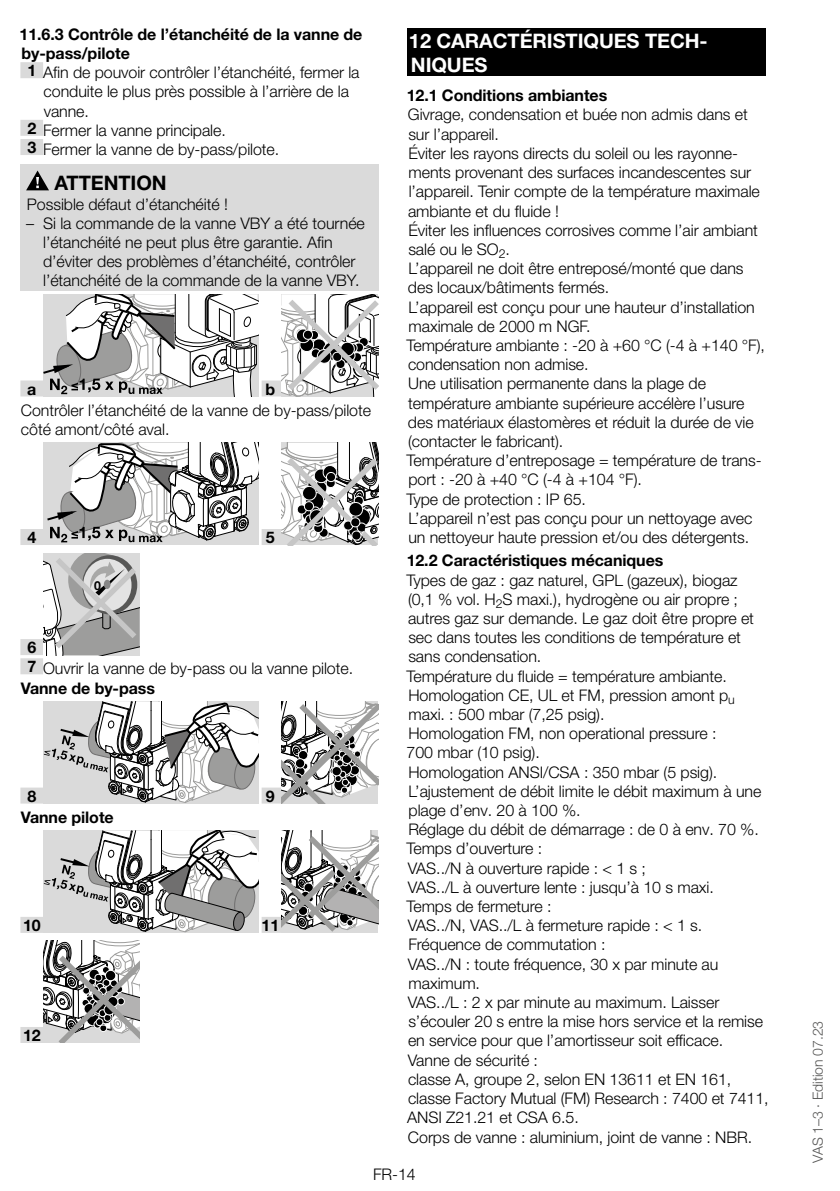
<style>
.page{position:relative;width:840px;height:1191px;background:#fff}
.page>*{position:absolute;margin:0;border:0;box-sizing:border-box;transform-origin:0 0}
.t1{font:700 20px "Helvetica Neue LT Pro";letter-spacing:-.005em;color:#fff}
.t2{font:700 20px "Helvetica Neue LT Pro";letter-spacing:-.005em;color:#000}
.t3{font:300 16px/19.2px "Helvetica Neue LT Pro";letter-spacing:-.005em;color:#000}
.t4{font:700 16px "Helvetica Neue LT Pro";letter-spacing:-.005em;color:#000}
.t5{font:300 14px "Helvetica Neue LT Pro";letter-spacing:-.005em;color:#575756}
.t6{font:700 12.4px "Helvetica Neue";color:#000}
.s1{font-weight:700}
</style>
<div class="page">
<div style="left:20px;top:62px;width:23px;height:16px;background:#dadada"></div>
<div style="left:20px;top:120px;width:23px;height:16px;background:#dadada"></div>
<div style="left:20px;top:139px;width:23px;height:16px;background:#dadada"></div>
<div style="left:20px;top:165px;width:359px;height:31px;background:#dadada"></div>
<div style="left:20px;top:192px;width:359px;height:22px;background:#dadada"></div>
<div style="left:20px;top:212px;width:359px;height:79px;background:#dadada"></div>
<div style="left:20px;top:380px;width:23px;height:16px;background:#dadada"></div>
<div style="left:261px;top:380px;width:20px;height:16px;background:#dadada"></div>
<div style="left:20px;top:529px;width:23px;height:16px;background:#dadada"></div>
<div style="left:261px;top:529px;width:20px;height:16px;background:#dadada"></div>
<div style="left:20px;top:639px;width:23px;height:16px;background:#dadada"></div>
<div style="left:20px;top:658px;width:23px;height:16px;background:#dadada"></div>
<div style="left:20px;top:787px;width:23px;height:16px;background:#dadada"></div>
<div style="left:261px;top:787px;width:20px;height:16px;background:#dadada"></div>
<div style="left:20px;top:917px;width:23px;height:16px;background:#dadada"></div>
<div style="left:261px;top:917px;width:20px;height:16px;background:#dadada"></div>
<div style="left:20px;top:1027px;width:23px;height:16px;background:#dadada"></div>
<svg style="left:26px;top:170px;width:23px;height:20px"></svg>
<svg style="left:43px;top:294px;width:216px;height:102px"></svg>
<svg style="left:281px;top:294px;width:97px;height:102px"></svg>
<div style="left:43px;top:443px;width:216px;height:102px;background:#dadada"></div>
<svg style="left:47px;top:443px;width:212px;height:99px"></svg>
<svg style="left:281px;top:443px;width:97px;height:102px"></svg>
<svg style="left:43px;top:553px;width:96px;height:102px;background:#b8b8b8"></svg>
<svg style="left:44px;top:701px;width:215px;height:102px"></svg>
<svg style="left:281px;top:701px;width:97px;height:102px"></svg>
<svg style="left:44px;top:830px;width:215px;height:103px"></svg>
<svg style="left:281px;top:830px;width:97px;height:103px"></svg>
<svg style="left:43px;top:941px;width:96px;height:102px"></svg>
<div style="left:407px;top:28px;width:358px;height:48px;background:#000"></div>
<p class="t4" style="left:20px;top:24px;width:344px">11.6.3 Contrôle de l’étanchéité de la vanne de</p>
<p class="t4" style="left:22px;top:43px;width:110px">by-pass/pilote</p>
<p class="t3" style="left:27px;top:63px;width:333px"><span class="s1">1</span> Afin de pouvoir contrôler l’étanchéité, fermer la</p>
<p class="t3" style="left:44px;top:82px;width:307px">conduite le plus près possible à l’arrière de la</p>
<p class="t3" style="left:44px;top:101px;width:47px">vanne.</p>
<p class="t3" style="left:27px;top:120px;width:200px"><span class="s1">2</span> Fermer la vanne principale.</p>
<p class="t3" style="left:27px;top:139px;width:253px"><span class="s1">3</span> Fermer la vanne de by-pass/pilote.</p>
<p class="t2" style="left:49px;top:171px;width:119px">ATTENTION</p>
<p class="t3" style="left:27px;top:194px;width:202px">Possible défaut d’étanchéité !</p>
<p class="t3" style="left:43px;top:213px;width:323px;text-indent:-17px">– Si la commande de la vanne VBY a été tournée l’étanchéité ne peut plus être garantie. Afin d’éviter des problèmes d’étanchéité, contrôler l’étanchéité de la commande de la vanne VBY.</p>
<p class="t4" style="left:27px;top:379px;width:11px">a</p>
<p class="t4" style="left:265px;top:379px;width:11px">b</p>
<p class="t3" style="left:21px;top:400px;width:351px">Contrôler l’étanchéité de la vanne de by-pass/pilote côté amont/côté aval.</p>
<p class="t4" style="left:27px;top:527px;width:10px">4</p>
<p class="t4" style="left:265px;top:527px;width:10px">5</p>
<p class="t4" style="left:27px;top:637px;width:10px">6</p>
<p class="t6" style="left:94px;top:576px;width:8px">0</p>
<p class="t3" style="left:21px;top:658px;width:333px;text-indent:6px"><span class="s1">7</span> Ouvrir la vanne de by-pass ou la vanne pilote.<br><span class="s1">Vanne de by-pass</span></p>
<p class="t4" style="left:27px;top:786px;width:10px">8</p>
<p class="t4" style="left:265px;top:786px;width:10px">9</p>
<p class="t4" style="left:21px;top:807px;width:94px">Vanne pilote</p>
<p class="t4" style="left:23px;top:915px;width:19px">10</p>
<p class="t4" style="left:261px;top:915px;width:19px">11</p>
<p class="t4" style="left:23px;top:1025px;width:19px">12</p>
<p class="t1" style="left:409px;top:28px;width:58px">12 CARA</p>
<p class="t1" style="left:492px;top:28px;width:216px">CTÉRISTIQUES TECH-</p>
<p class="t1" style="left:410px;top:52px;width:78px">NIQUES</p>
<p class="t4" style="left:406px;top:86px;width:202px">12.1 Conditions ambiantes</p>
<p class="t3" style="left:406px;top:105px;width:360px">Givrage, condensation et buée non admis dans et sur l’appareil.<br>Éviter les rayons directs du soleil ou les rayonne&shy;ments provenant des surfaces incandescentes sur l’appareil. Tenir compte de la température maximale ambiante et du fluide !<br>Éviter les influences corrosives comme l’air ambiant salé ou le SO<sub>2</sub>.<br>L’appareil ne doit être entreposé/monté que dans des locaux/bâtiments fermés.<br>L’appareil est conçu pour une hauteur d’installation maximale de 2000 m NGF.<br>Température ambiante : -20 à +60 °C (-4 à +140 °F), condensation non admise.<br>Une utilisation permanente dans la plage de température ambiante supérieure accélère l’usure des matériaux élastomères et réduit la durée de vie (contacter le fabricant).<br>Température d’entreposage = température de trans&shy;port : -20 à +40 °C (-4 à +104 °F).<br>Type de protection : IP 65.<br>L’appareil n’est pas conçu pour un nettoyage avec un nettoyeur haute pression et/ou des détergents.</p>
<p class="t4" style="left:406px;top:550px;width:258px">12.2 Caractéristiques mécaniques</p>
<p class="t3" style="left:406px;top:570px;width:363px">Types de gaz : gaz naturel, GPL (gazeux), biogaz<br>(0,1 % vol. H<sub>2</sub>S maxi.), hydrogène ou air propre ; autres gaz sur demande. Le gaz doit être propre et sec dans toutes les conditions de température et sans condensation.<br>Température du fluide = température ambiante.<br>Homologation CE, UL et FM, pression amont p<sub>u </sub>maxi. : 500 mbar (7,25 psig).<br>Homologation FM, non operational pressure :<br>700 mbar (10 psig).<br>Homologation ANSI/CSA : 350 mbar (5 psig).<br>L’ajustement de débit limite le débit maximum à une plage d’env. 20 à 100 %.<br>Réglage du débit de démarrage : de 0 à env. 70 %.<br>Temps d’ouverture :<br>VAS../N à ouverture rapide : &lt; 1 s ;<br>VAS../L à ouverture lente : jusqu’à 10 s maxi.<br>Temps de fermeture :<br>VAS../N, VAS../L à fermeture rapide : &lt; 1 s.<br>Fréquence de commutation :<br>VAS../N : toute fréquence, 30 x par minute au maximum.<br>VAS../L : 2 x par minute au maximum. Laisser s’écouler 20 s entre la mise hors service et la remise en service pour que l’amortisseur soit efficace.<br>Vanne de sécurité :<br>classe A, groupe 2, selon EN 13611 et EN 161, classe Factory Mutual (FM) Research : 7400 et 7411, ANSI Z21.21 et CSA 6.5.<br>Corps de vanne : aluminium, joint de vanne : NBR.</p>
<p class="t3" style="left:373px;top:1164px;width:44px">FR-14</p>
<p class="t5" style="left:809px;top:1162px;width:143px;rotate:-90deg">VAS 1–3 · Edition 07.23</p>
</div>
